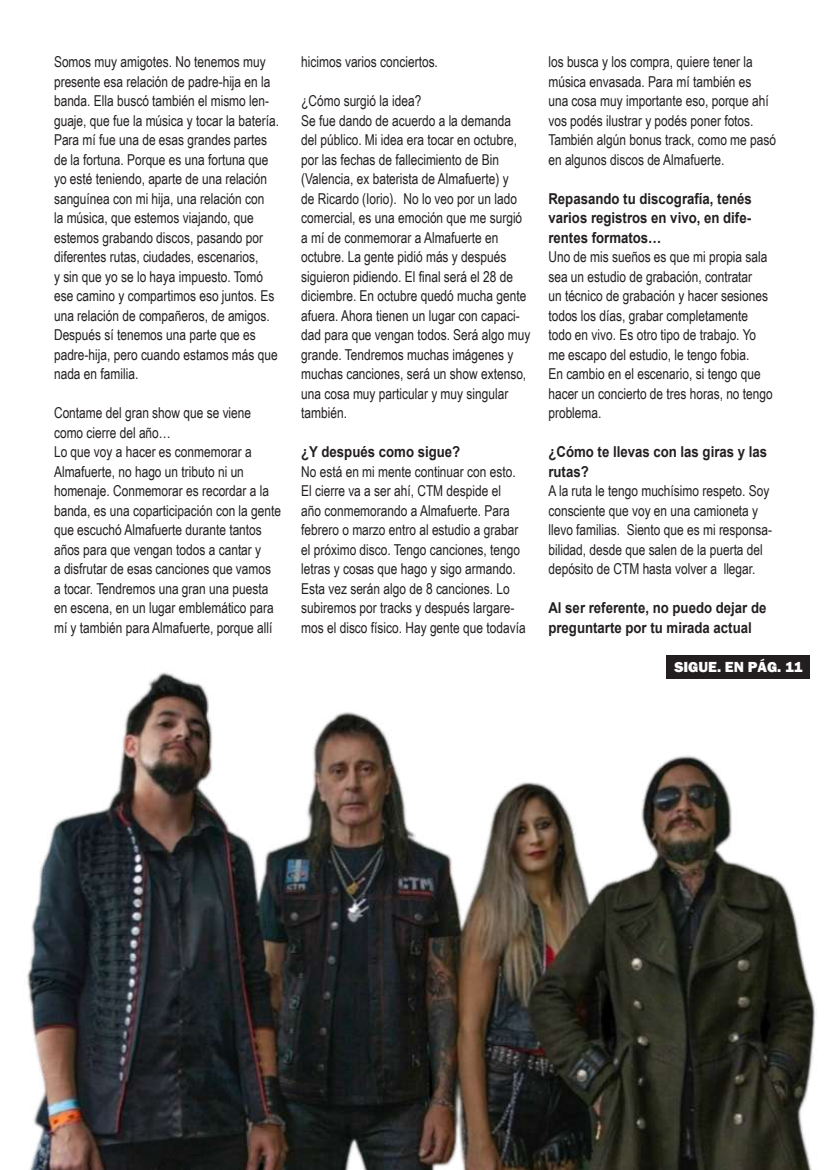
<style>
.page{position:relative;width:830px;height:1170px;background:#fff}
.page>*{position:absolute;margin:0;border:0;box-sizing:border-box;transform-origin:0 0}
.t1{font:15px/19.5px "Arial Narrow";color:#231f20}
.t2{font:700 15px/19.5px "Arial";color:#231f20;scale:.88 1}
.t3{font:800 15px "Franklin Gothic";color:#fff}
</style>
<div class="page">
<img style="left:26px;top:661px;width:791px;height:508px">
<div style="left:666px;top:655px;width:143px;height:23px;background:#231f20"></div>
<p class="t1" style="left:54px;top:51px;width:226px">Somos muy amigotes. No tenemos muy presente esa relación de padre-hija en la banda. Ella buscó también el mismo len&shy;guaje, que fue la música y tocar la batería.<br>Para mí fue una de esas grandes partes de la fortuna. Porque es una fortuna que yo esté teniendo, aparte de una relación sanguínea con mi hija, una relación con<br>la música, que estemos viajando, que estemos grabando discos, pasando por diferentes rutas, ciudades, escenarios,<br>y sin que yo se lo haya impuesto. Tomó ese camino y compartimos eso juntos. Es una relación de compañeros, de amigos.<br>Después sí tenemos una parte que es padre-hija, pero cuando estamos más que nada en familia.</p>
<p class="t1" style="left:54px;top:402px;width:228px">Contame del gran show que se viene como cierre del año…<br>Lo que voy a hacer es conmemorar a Almafuerte, no hago un tributo ni un homenaje. Conmemorar es recordar a la banda, es una coparticipación con la gente que escuchó Almafuerte durante tantos años para que vengan todos a cantar y<br>a disfrutar de esas canciones que vamos a tocar. Tendremos una gran una puesta en escena, en un lugar emblemático para mí y también para Almafuerte, porque allí</p>
<p class="t1" style="left:301px;top:51px;width:138px">hicimos varios conciertos.</p>
<p class="t1" style="left:301px;top:90px;width:230px">¿Cómo surgió la idea?<br>Se fue dando de acuerdo a la demanda del público. Mi idea era tocar en octubre, por las fechas de fallecimiento de Bin (Valencia, ex baterista de Almafuerte) y<br>de Ricardo (Iorio). No lo veo por un lado comercial, es una emoción que me surgió a mí de conmemorar a Almafuerte en octubre. La gente pidió más y después siguieron pidiendo. El final será el 28 de diciembre. En octubre quedó mucha gente afuera. Ahora tienen un lugar con capaci&shy;dad para que vengan todos. Será algo muy grande. Tendremos muchas imágenes y muchas canciones, será un show extenso, una cosa muy particular y muy singular también.</p>
<p class="t2" style="left:301px;top:442px;width:182px">¿Y después como sigue?</p>
<p class="t1" style="left:301px;top:461px;width:226px">No está en mi mente continuar con esto.<br>El cierre va a ser ahí, CTM despide el<br>año conmemorando a Almafuerte. Para febrero o marzo entro al estudio a grabar el próximo disco. Tengo canciones, tengo letras y cosas que hago y sigo armando.<br>Esta vez serán algo de 8 canciones. Lo subiremos por tracks y después largare&shy;mos el disco físico. Hay gente que todavía</p>
<p class="t1" style="left:548px;top:51px;width:229px">los busca y los compra, quiere tener la música envasada. Para mí también es<br>una cosa muy importante eso, porque ahí vos podés ilustrar y podés poner fotos.<br>También algún bonus track, como me pasó en algunos discos de Almafuerte.</p>
<p class="t2" style="left:548px;top:189px;width:232px;text-align:justify">Repasando tu discografía, tenés varios registros en vivo, en dife&shy;rentes formatos…</p>
<p class="t1" style="left:548px;top:246px;width:226px">Uno de mis sueños es que mi propia sala sea un estudio de grabación, contratar<br>un técnico de grabación y hacer sesiones todos los días, grabar completamente todo en vivo. Es otro tipo de trabajo. Yo me escapo del estudio, le tengo fobia.<br>En cambio en el escenario, si tengo que hacer un concierto de tres horas, no tengo problema.</p>
<p class="t2" style="left:548px;top:442px;width:250px">¿Cómo te llevas con las giras y las rutas?</p>
<p class="t1" style="left:548px;top:480px;width:225px">A la ruta le tengo muchísimo respeto. Soy consciente que voy en una camioneta y llevo familias. Siento que es mi responsa&shy;bilidad, desde que salen de la puerta del depósito de CTM hasta volver a llegar.</p>
<p class="t2" style="left:548px;top:598px;width:249px">Al ser referente, no puedo dejar de preguntarte por tu mirada actual</p>
<p class="t3" style="left:674px;top:657px;width:130px">SIGUE. EN PÁG. 11</p>
</div>
